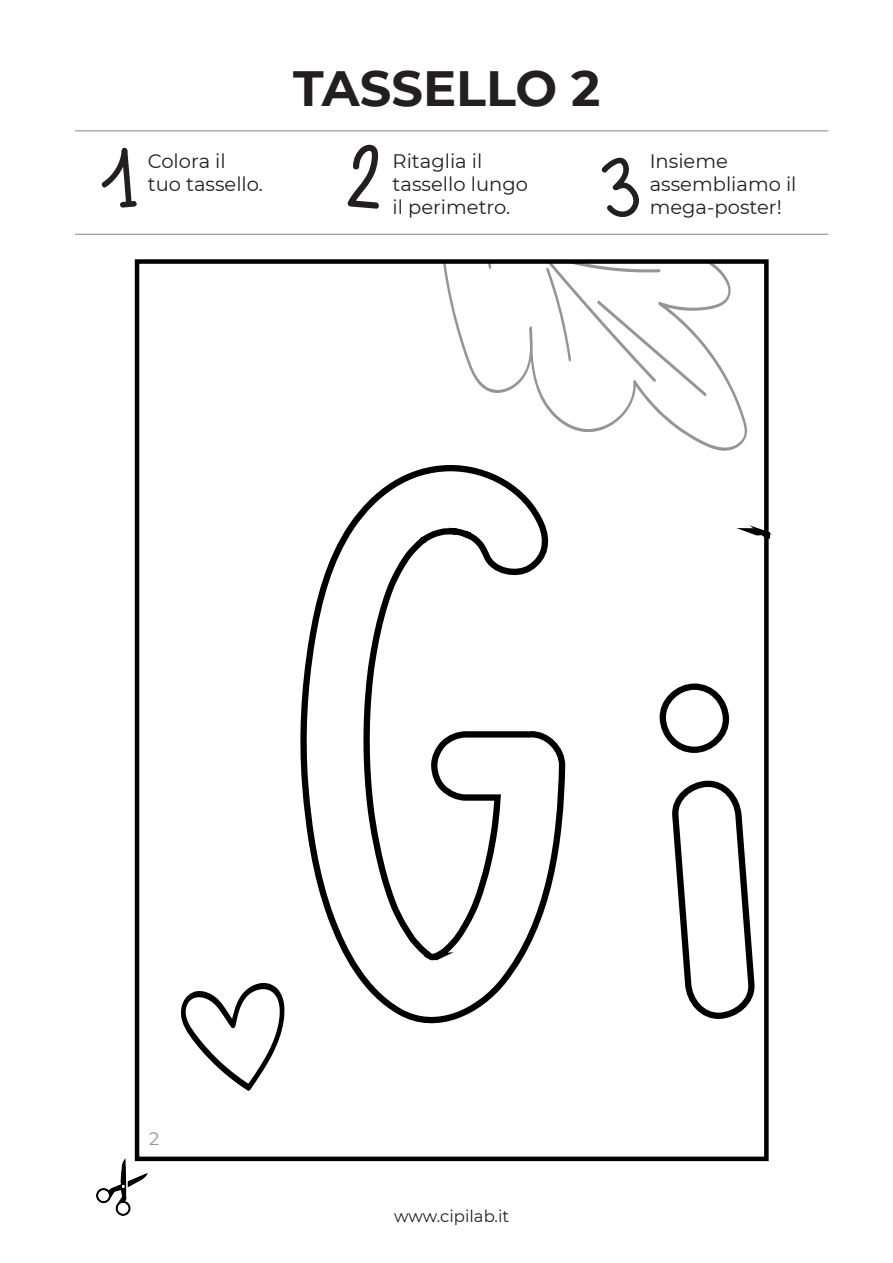
<style>
.page{position:relative;width:893px;height:1263px;background:#fff}
.page>*{position:absolute;margin:0;border:0;box-sizing:border-box;transform-origin:0 0}
.t1{font:700 49.5px "Montserrat";color:#231f20}
.t2{font:19.5px/23.4px "Montserrat";color:#231f20}
.t3{font:18px "Montserrat";color:#939598}
.t4{font:16.5px "Montserrat";color:#231f20}
</style>
<div class="page">
<svg style="left:300px;top:465px;width:266px;height:559px"></svg>
<svg style="left:748px;top:525px;width:15px;height:11px"></svg>
<svg style="left:672px;top:780px;width:81px;height:239px"></svg>
<svg style="left:659px;top:683px;width:71px;height:70px"></svg>
<svg style="left:443px;top:265px;width:304px;height:186px"></svg>
<svg style="left:484px;top:265px;width:222px;height:131px"></svg>
<svg style="left:180px;top:983px;width:195px;height:108px"></svg>
<svg style="left:101px;top:147px;width:36px;height:61px"></svg>
<svg style="left:347px;top:144px;width:32px;height:65px"></svg>
<svg style="left:601px;top:157px;width:38px;height:60px"></svg>
<hr style="left:75px;top:234px;width:753px;height:1px;background:#939598">
<hr style="left:75px;top:130px;width:753px;height:1px;background:#939598">
<img style="left:97px;top:1159px;width:51px;height:56px">
<div style="left:135px;top:259px;width:634px;height:902px;border:5px solid #000001"></div>
<h1 class="t1" style="left:293px;top:53px;width:309px">TASSELLO 2</h1>
<p class="t2" style="left:148px;top:148px;width:117px">Colora il tuo tassello.</p>
<p class="t2" style="left:393px;top:148px;width:137px">Ritaglia il tassello lungo il perimetro.</p>
<p class="t2" style="left:650px;top:148px;width:148px">Insieme assembliamo il mega-poster!</p>
<p class="t3" style="left:149px;top:1126px;width:12px">2</p>
<p class="t4" style="left:394px;top:1204px;width:117px">www.cipilab.it</p>
</div>
